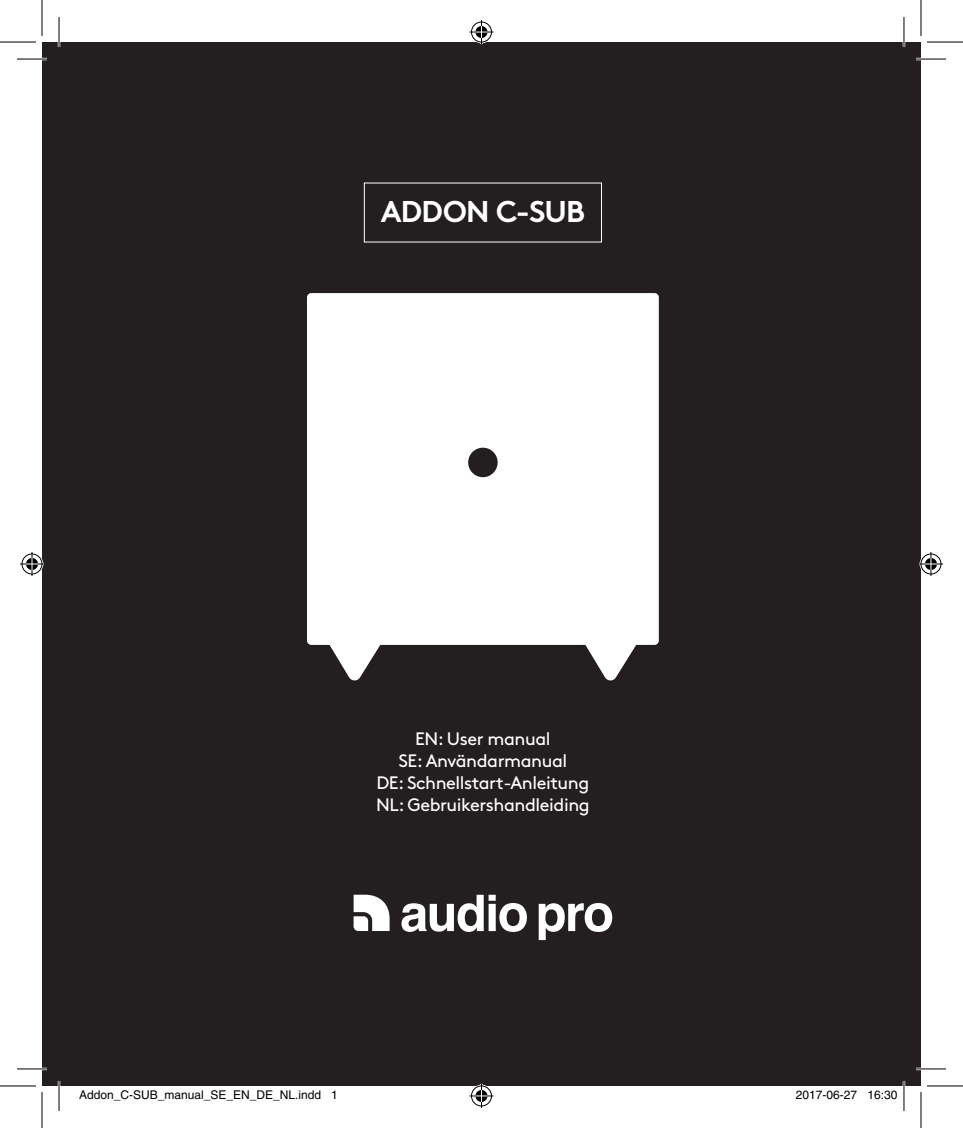
<style>
.page{position:relative;width:963px;height:1128px;background:#fff}
.page>*{position:absolute;margin:0;border:0;box-sizing:border-box;transform-origin:0 0}
.t1{font:700 30px "Brown";letter-spacing:-.025em;color:#fff}
.t2{font:18px/22px "Brown";letter-spacing:-.025em;color:#fff;text-align:center}
.t3{font:12px "Helvetica";color:#000}
</style>
<div class="page">
<div style="left:42px;top:42px;width:879px;height:1043px;background:#231f20"></div>
<svg style="left:353px;top:894px;width:36px;height:36px"></svg>
<svg style="left:401px;top:894px;width:126px;height:37px"></svg>
<svg style="left:539px;top:903px;width:73px;height:36px"></svg>
<div style="left:307px;top:293px;width:352px;height:351px;background:#fff;border-radius:4px"></div>
<svg style="left:328px;top:644px;width:54px;height:36px"></svg>
<svg style="left:584px;top:644px;width:54px;height:36px"></svg>
<div style="left:468px;top:447px;width:30px;height:30px;background:#231f20;border-radius:50%"></div>
<hr style="left:17px;top:58px;width:30px;height:2px;background:#fff">
<hr style="left:916px;top:58px;width:30px;height:2px;background:#fff">
<hr style="left:17px;top:1067px;width:30px;height:2px;background:#fff">
<hr style="left:916px;top:1067px;width:30px;height:2px;background:#fff">
<hr style="left:58px;top:17px;width:2px;height:30px;background:#fff">
<hr style="left:58px;top:1080px;width:2px;height:30px;background:#fff">
<hr style="left:902px;top:17px;width:3px;height:30px;background:#fff">
<hr style="left:902px;top:1080px;width:3px;height:30px;background:#fff">
<hr style="left:17px;top:59px;width:30px;height:1px;background:#000">
<hr style="left:916px;top:59px;width:30px;height:1px;background:#000">
<hr style="left:17px;top:1068px;width:30px;height:1px;background:#000">
<hr style="left:916px;top:1068px;width:30px;height:1px;background:#000">
<hr style="left:59px;top:17px;width:1px;height:30px;background:#000">
<hr style="left:59px;top:1080px;width:1px;height:30px;background:#000">
<hr style="left:903px;top:17px;width:1px;height:30px;background:#000">
<hr style="left:903px;top:1080px;width:1px;height:30px;background:#000">
<hr style="left:0;top:42px;width:36px;height:1px;background:#000">
<hr style="left:927px;top:42px;width:36px;height:1px;background:#000">
<hr style="left:0;top:1085px;width:36px;height:1px;background:#000">
<hr style="left:927px;top:1085px;width:36px;height:1px;background:#000">
<hr style="left:42px;top:0;width:1px;height:36px;background:#000">
<hr style="left:42px;top:1091px;width:1px;height:36px;background:#000">
<hr style="left:920px;top:0;width:1px;height:36px;background:#000">
<hr style="left:920px;top:1091px;width:1px;height:36px;background:#000">
<svg style="left:469px;top:20px;width:24px;height:24px"></svg>
<svg style="left:469px;top:1084px;width:24px;height:23px"></svg>
<svg style="left:20px;top:552px;width:24px;height:24px"></svg>
<svg style="left:919px;top:552px;width:24px;height:24px"></svg>
<div style="left:891px;top:1089px;width:6px;height:10px;border:1px solid #fff;border-radius:50%"></div>
<p class="t1" style="left:381px;top:187px;width:206px">ADDON C-SUB</p>
<p class="t2" style="left:415px;top:726px;width:137px">EN: User manual</p>
<p class="t2" style="left:376px;top:748px;width:214px">SE: Användarmanual<br>DE: Schnellstart-Anleitung</p>
<p class="t2" style="left:376px;top:792px;width:215px">NL: Gebruikershandleiding</p>
<p class="t3" style="left:79px;top:1087px;width:260px">Addon_C-SUB_manual_SE_EN_DE_NL.indd 1</p>
<p class="t3" style="left:796px;top:1087px;width:103px">2017-06-27 16:30</p>
</div>
